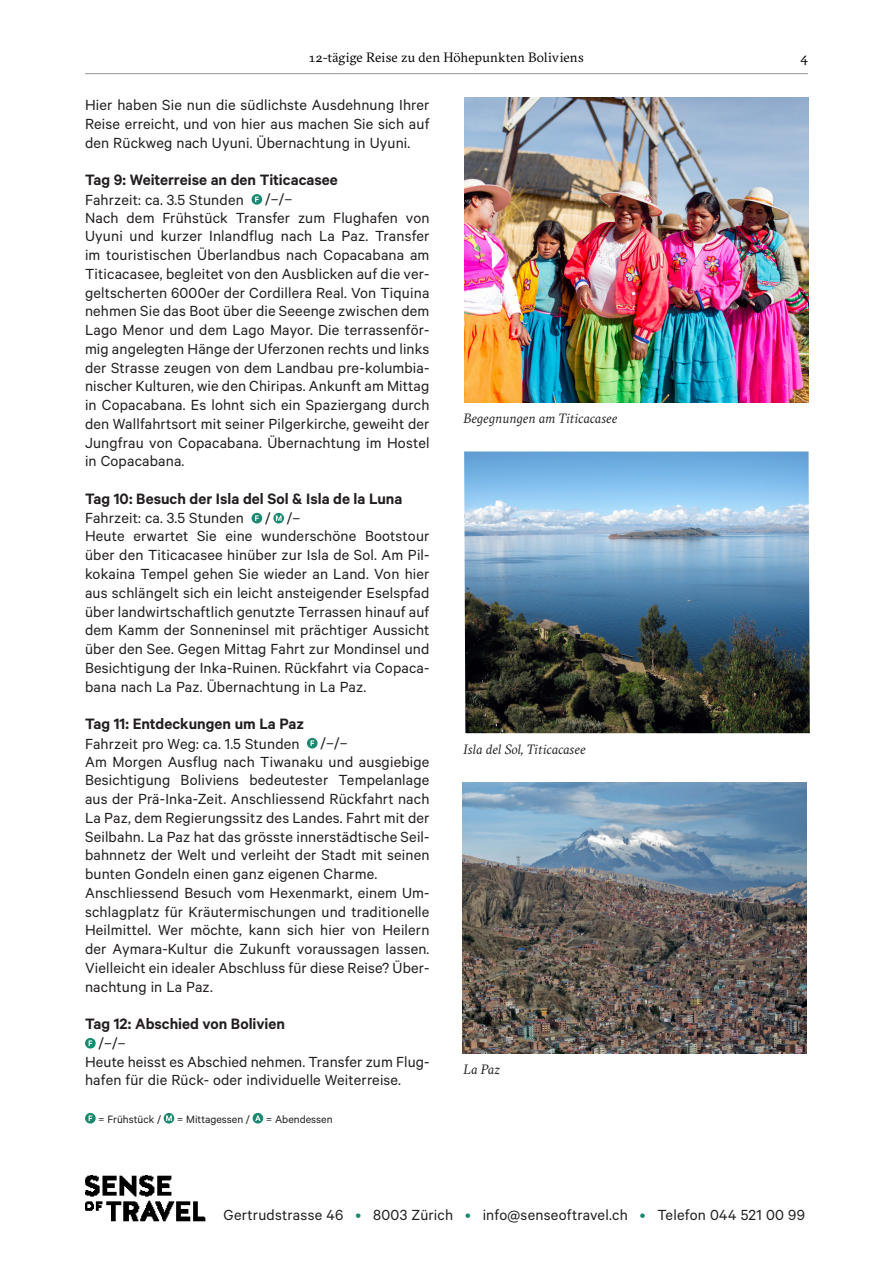
<style>
.page{position:relative;width:893px;height:1263px;background:#fff}
.page>*{position:absolute;margin:0;border:0;box-sizing:border-box;transform-origin:0 0}
.Programm_Titel{font:600 16.95px "Calibre";color:#231f20}
.Programm_Text{font:600 16.95px "Calibre";color:#231f20}
.Programm_Text-2{font:16.5px/18.8px "Calibre";letter-spacing:.01em;color:#231f20;text-align:justify}
.Programm_Titel-2{font:16.5px "Calibre";letter-spacing:.01em;color:#231f20}
.Bild-Legende{font:italic 13.5px "GT Sectra";color:#231f20}
.t1{font:13.5px "GT Sectra";letter-spacing:.01em;color:#000}
.Legende_Essen{font:12px "Calibre";color:#231f20}
.s1{color:#1b896f}
</style>
<div class="page">
<img style="left:85px;top:1176px;width:121px;height:46px">
<hr style="left:85px;top:73px;width:723px;height:1px;background:#939598">
<div style="left:252px;top:194px;width:10px;height:11px;background:#1b896f;border-radius:50%"></div>
<svg style="left:255px;top:197px;width:4px;height:5px"></svg>
<div style="left:252px;top:513px;width:10px;height:10px;background:#1b896f;border-radius:50%"></div>
<svg style="left:255px;top:515px;width:4px;height:6px"></svg>
<svg style="left:273px;top:513px;width:11px;height:10px"></svg>
<svg style="left:276px;top:515px;width:6px;height:6px"></svg>
<svg style="left:307px;top:738px;width:11px;height:10px"></svg>
<svg style="left:311px;top:740px;width:3px;height:6px"></svg>
<svg style="left:85px;top:1038px;width:11px;height:10px"></svg>
<svg style="left:89px;top:1040px;width:3px;height:6px"></svg>
<svg style="left:85px;top:1113px;width:11px;height:10px"></svg>
<svg style="left:89px;top:1115px;width:3px;height:6px"></svg>
<div style="left:164px;top:1113px;width:10px;height:10px;background:#1b896f;border-radius:50%"></div>
<svg style="left:166px;top:1115px;width:6px;height:6px"></svg>
<div style="left:253px;top:1113px;width:10px;height:10px;background:#1b896f;border-radius:50%"></div>
<svg style="left:255px;top:1115px;width:6px;height:6px"></svg>
<img style="left:464px;top:98px;width:345px;height:305px">
<img style="left:464px;top:451px;width:346px;height:282px">
<img style="left:462px;top:782px;width:345px;height:271px">
<p class="t1" style="left:309px;top:50px;width:276px">12-tägige Reise zu den Höhepunkten Boliviens</p>
<p class="t1" style="left:800px;top:50px;width:9px">4</p>
<p class="Programm_Text-2" style="left:85px;top:95px;width:346px">Hier haben Sie nun die südlichste Ausdehnung Ihrer Reise erreicht, und von hier aus machen Sie sich auf den Rückweg nach Uyuni. Übernachtung in Uyuni.</p>
<p class="Programm_Titel" style="left:85px;top:170px;width:254px">Tag 9: Weiterreise an den Titicacasee</p>
<p class="Programm_Text-2" style="left:85px;top:190px;width:160px">Fahrzeit: ca. 3.5 Stunden</p>
<p class="Programm_Text-2" style="left:265px;top:189px;width:29px">/–/–</p>
<p class="Programm_Text-2" style="left:85px;top:208px;width:346px">Nach dem Frühstück Transfer zum Flughafen von Uyuni und kurzer Inlandflug nach La Paz. Transfer im touristischen Überlandbus nach Copacabana am Titicacasee, begleitet von den Ausblicken auf die ver&shy;geltscherten 6000er der Cordillera Real. Von Tiquina nehmen Sie das Boot über die Seeenge zwischen dem Lago Menor und dem Lago Mayor. Die terrassenför&shy;mig angelegten Hänge der Uferzonen rechts und links der Strasse zeugen von dem Landbau pre-kolumbia&shy;nischer Kulturen, wie den Chiripas. Ankunft am Mittag in Copacabana. Es lohnt sich ein Spaziergang durch den Wallfahrtsort mit seiner Pilgerkirche, geweiht der Jungfrau von Copacabana. Übernachtung im Hostel in Copacabana.</p>
<p class="Programm_Titel" style="left:85px;top:489px;width:319px">Tag 10: Besuch der Isla del Sol &amp; Isla de la Luna</p>
<p class="Programm_Titel-2" style="left:85px;top:509px;width:160px">Fahrzeit: ca. 3.5 Stunden</p>
<p class="Programm_Titel-2" style="left:265px;top:508px;width:37px">/ /–</p>
<p class="Programm_Text-2" style="left:85px;top:526px;width:346px">Heute erwartet Sie eine wunderschöne Bootstour über den Titicacasee hinüber zur Isla de Sol. Am Pil&shy;kokaina Tempel gehen Sie wieder an Land. Von hier aus schlängelt sich ein leicht ansteigender Eselspfad über landwirtschaftlich genutzte Terrassen hinauf auf dem Kamm der Sonneninsel mit prächtiger Aussicht über den See. Gegen Mittag Fahrt zur Mondinsel und Besichtigung der Inka-Ruinen. Rückfahrt via Copaca&shy;bana nach La Paz. Übernachtung in La Paz.</p>
<p class="Programm_Titel" style="left:85px;top:714px;width:220px">Tag 11: Entdeckungen um La Paz</p>
<p class="Programm_Titel-2" style="left:85px;top:734px;width:264px">Fahrzeit pro Weg: ca. 1.5 Stunden /–/–</p>
<p class="Programm_Text-2" style="left:85px;top:751px;width:346px">Am Morgen Ausflug nach Tiwanaku und ausgiebige Besichtigung Boliviens bedeutester Tempelanlage aus der Prä-Inka-Zeit. Anschliessend Rückfahrt nach La Paz, dem Regierungssitz des Landes. Fahrt mit der Seilbahn. La Paz hat das grösste innerstädtische Seil&shy;bahnnetz der Welt und verleiht der Stadt mit seinen bunten Gondeln einen ganz eigenen Charme.</p>
<p class="Programm_Text-2" style="left:85px;top:883px;width:346px">Anschliessend Besuch vom Hexenmarkt, einem Um&shy;schlagplatz für Kräutermischungen und traditionelle Heilmittel. Wer möchte, kann sich hier von Heilern der Aymara-Kultur die Zukunft voraussagen lassen.<br>Vielleicht ein idealer Abschluss für diese Reise? Über&shy;nachtung in La Paz.</p>
<p class="Programm_Text" style="left:85px;top:1014px;width:201px">Tag 12: Abschied von Bolivien</p>
<p class="Programm_Text-2" style="left:99px;top:1033px;width:29px">/–/–</p>
<p class="Programm_Text-2" style="left:85px;top:1051px;width:346px">Heute heisst es Abschied nehmen. Transfer zum Flug&shy;hafen für die Rück- oder individuelle Weiterreise.</p>
<p class="Legende_Essen" style="left:98px;top:1112px;width:64px">= Frühstück /</p>
<p class="Legende_Essen" style="left:177px;top:1112px;width:75px">= Mittagessen /</p>
<p class="Legende_Essen" style="left:266px;top:1112px;width:68px">= Abendessen</p>
<p class="Bild-Legende" style="left:463px;top:411px;width:156px">Begegnungen am Titicacasee</p>
<p class="Bild-Legende" style="left:463px;top:741px;width:124px">Isla del Sol, Titicacasee</p>
<p class="Bild-Legende" style="left:463px;top:1061px;width:38px">La Paz</p>
<p class="Programm_Text-2" style="left:224px;top:1205px;width:583px">Gertrudstrasse 46 <span class="s1">•</span> 8003 Zürich <span class="s1">•</span> info@senseoftravel.ch <span class="s1">•</span> Telefon 044 521 00 99</p>
</div>
